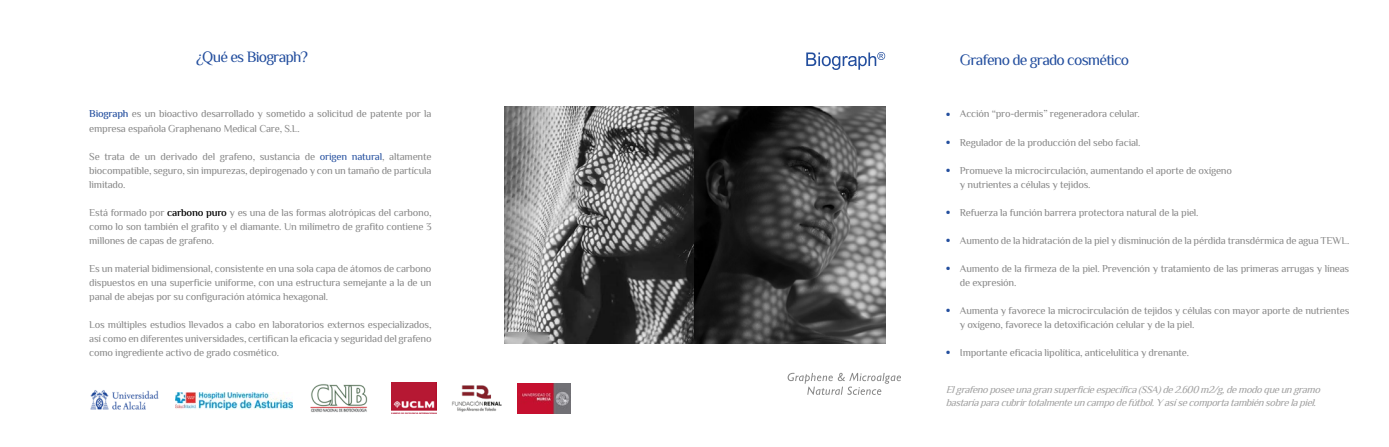
<style>
.page{position:relative;width:1389px;height:447px;background:#fff}
.page>*{position:absolute;margin:0;border:0;box-sizing:border-box;transform-origin:0 0}
.t1{font:15.75px "El Messiri";letter-spacing:-.05em;color:#234e9e}
.t2{font:14px/28px "El Messiri";color:#234e9e;text-align:justify}
.t3{font:10.5px/14px "El Messiri";letter-spacing:-.02em;color:#878787}
.t4{font:italic 10.5px/12.6px "El Messiri";color:#a1a1a1}
.s1{font-weight:500;color:#234e9e}
.s2{color:#234e9e}
.s3{font-weight:600;color:#000}
</style>
<div class="page">
<img style="left:504px;top:107px;width:381px;height:236px">
<img style="left:90px;top:390px;width:69px;height:20px">
<img style="left:176px;top:392px;width:117px;height:17px">
<img style="left:391px;top:382px;width:45px;height:31px">
<img style="left:310px;top:384px;width:58px;height:28px">
<img style="left:517px;top:383px;width:54px;height:30px">
<img style="left:451px;top:385px;width:51px;height:27px">
<svg style="left:806px;top:52px;width:79px;height:18px"></svg>
<svg style="left:788px;top:372px;width:113px;height:22px"></svg>
<h1 class="t1" style="left:196px;top:47px;width:113px">¿Qué es Biograph?</h1>
<p class="t3" style="left:89px;top:107px;width:344px"><span class="s1">Biograph</span> es un bioactivo desarrollado y sometido a solicitud de patente por la empresa española Graphenano Medical Care, S.L.</p>
<p class="t3" style="left:89px;top:149px;width:344px;text-align:justify">Se trata de un derivado del grafeno, sustancia de <span class="s2">origen natural</span>, altamente biocompatible, seguro, sin impurezas, depirogenado y con un tamaño de partícula limitado.</p>
<p class="t3" style="left:89px;top:205px;width:344px;text-align:justify">Está formado por <span class="s3">carbono puro</span> y es una de las formas alotrópicas del carbono, como lo son también el grafito y el diamante. Un milímetro de grafito contiene 3 millones de capas de grafeno.</p>
<p class="t3" style="left:89px;top:261px;width:344px;text-align:justify">Es un material bidimensional, consistente en una sola capa de átomos de carbono dispuestos en una superficie uniforme, con una estructura semejante a la de un panal de abejas por su configuración atómica hexagonal.</p>
<p class="t3" style="left:89px;top:317px;width:344px;text-align:justify">Los múltiples estudios llevados a cabo en laboratorios externos especializados, así como en diferentes universidades, certifican la eficacia y seguridad del grafeno como ingrediente activo de grado cosmético.</p>
<h1 class="t1" style="left:960px;top:50px;width:171px">Grafeno de grado cosmético</h1>
<h2 class="t2" style="left:946px;top:101px;width:6px">• • •</h2>
<h2 class="t2" style="left:946px;top:199px;width:6px">• • •</h2>
<h2 class="t2" style="left:946px;top:297px;width:6px">•</h2>
<h2 class="t2" style="left:946px;top:339px;width:6px">•</h2>
<p class="t3" style="left:960px;top:107px;width:182px">Acción “pro-dermis” regeneradora celular.</p>
<p class="t3" style="left:960px;top:135px;width:182px">Regulador de la producción del sebo facial.</p>
<p class="t3" style="left:960px;top:163px;width:274px">Promueve la microcirculación, aumentando el aporte de oxígeno y nutrientes a células y tejidos.</p>
<p class="t3" style="left:960px;top:205px;width:240px">Refuerza la función barrera protectora natural de la piel.</p>
<p class="t3" style="left:960px;top:233px;width:391px">Aumento de la hidratación de la piel y disminución de la pérdida transdérmica de agua TEWL.</p>
<p class="t3" style="left:960px;top:261px;width:391px">Aumento de la firmeza de la piel. Prevención y tratamiento de las primeras arrugas y líneas de expresión.</p>
<p class="t3" style="left:960px;top:303px;width:391px">Aumenta y favorece la microcirculación de tejidos y células con mayor aporte de nutrientes y oxígeno, favorece la detoxificación celular y de la piel.</p>
<p class="t3" style="left:960px;top:345px;width:231px">Importante eficacia lipolítica, anticelulítica y drenante.</p>
<p class="t4" style="left:946px;top:383px;width:380px">Elgrafenoposeeunagransuperficieespecífica(SSA)de2.600m2/g,demodoqueungramo bastaríaparacubrirtotalmenteuncampodefútbol.Yasísecomportatambiénsobrelapiel.</p>
</div>
